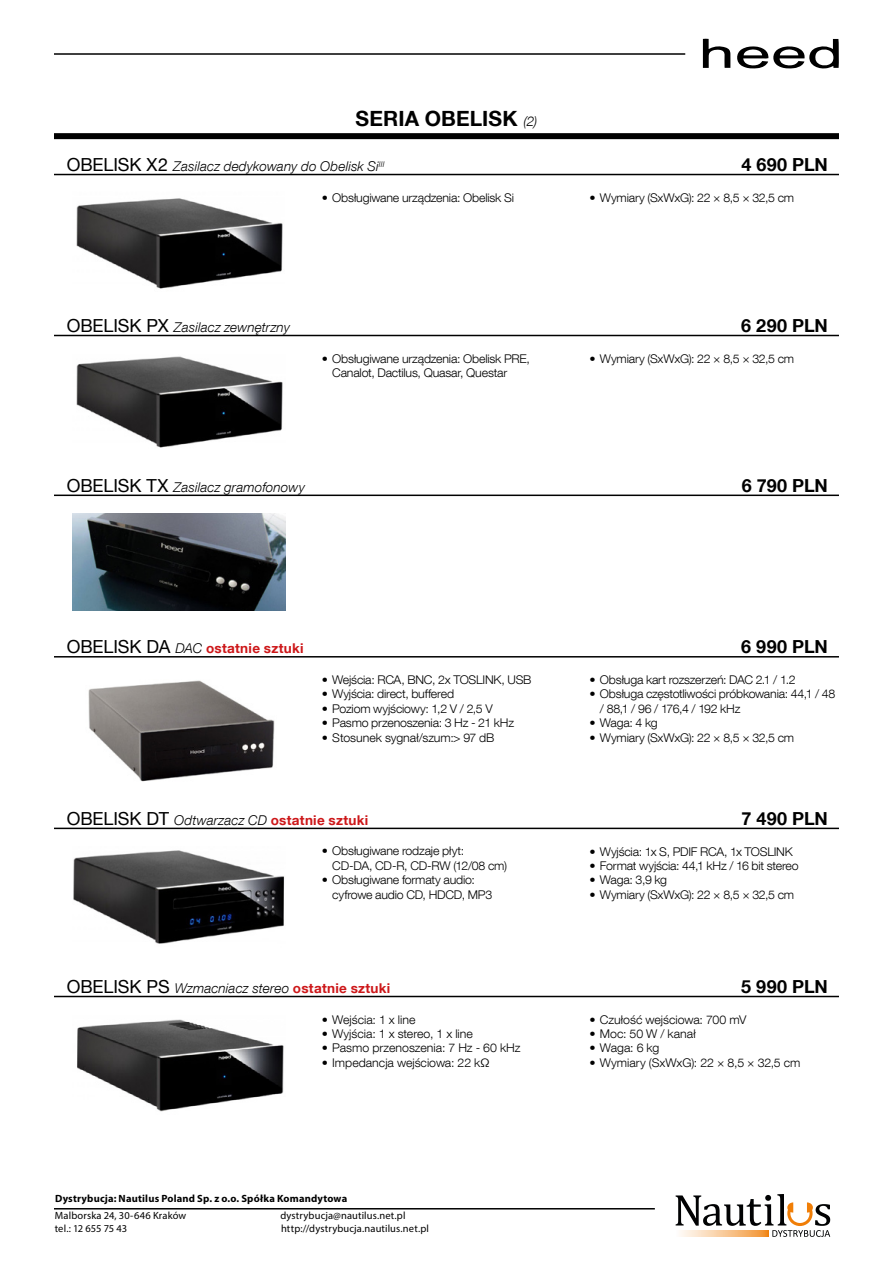
<style>
.page{position:relative;width:893px;height:1263px;background:#fff}
.page>*{position:absolute;margin:0;border:0;box-sizing:border-box;transform-origin:0 0}
.t1{font:700 21px "Helvetica Neue LT Com";letter-spacing:.005em;color:#000}
.t2{font:700 18px "Helvetica Neue LT Com";letter-spacing:-.005em;color:#000}
.t3{font:italic 300 13.5px "Helvetica Neue LT Com";letter-spacing:.01em;color:#000}
.t4{font:700 13.5px "Helvetica Neue LT Com";letter-spacing:.02em;color:#cd1719}
.t5{font:300 12px/14.4px "Helvetica Neue LT Com";letter-spacing:-.015em;color:#000}
.t6{font:10.5px/12.6px "Myriad Pro";letter-spacing:.01em;color:#000}
.t7{font:700 10.5px "Myriad Pro";letter-spacing:.02em;color:#000}
.s1{font-weight:300;font-style:italic;font-size:13.5px}
.s2{font-weight:400;font-style:normal;font-size:18px}
.s3{font-weight:400;font-size:18px;color:#000}
.s4{font-weight:300;font-style:italic;color:#000}
.s5{font-weight:700;font-style:normal;color:#cd1719}
</style>
<div class="page">
<svg style="left:676px;top:1194px;width:154px;height:43px"></svg>
<svg style="left:676px;top:1230px;width:92px;height:6px"></svg>
<hr style="left:54px;top:1208px;width:601px;height:1px;background:#000">
<svg style="left:703px;top:39px;width:136px;height:30px"></svg>
<hr style="left:54px;top:53px;width:631px;height:2px;background:#000">
<div style="left:54px;top:133px;width:785px;height:6px;background:#000"></div>
<hr style="left:54px;top:174px;width:785px;height:1px;background:#000">
<hr style="left:54px;top:335px;width:785px;height:1px;background:#000">
<hr style="left:54px;top:495px;width:785px;height:1px;background:#000">
<hr style="left:54px;top:656px;width:785px;height:1px;background:#000">
<hr style="left:54px;top:828px;width:785px;height:1px;background:#000">
<hr style="left:54px;top:996px;width:785px;height:1px;background:#000">
<img style="left:76px;top:198px;width:207px;height:91px">
<img style="left:76px;top:356px;width:207px;height:92px">
<img style="left:73px;top:514px;width:212px;height:97px">
<img style="left:88px;top:680px;width:187px;height:102px">
<img style="left:73px;top:850px;width:211px;height:94px">
<img style="left:77px;top:1019px;width:207px;height:93px">
<h1 class="t1" style="left:356px;top:106px;width:183px">SERIA OBELISK <span class="s1">(2)</span></h1>
<p class="t3" style="left:67px;top:158px;width:319px"><span class="s2">OBELISK X2</span> Zasilacz dedykowany do Obelisk Si<sup>III</sup></p>
<h2 class="t2" style="left:741px;top:153px;width:88px">4 690 PLN</h2>
<p class="t5" style="left:322px;top:190px;width:194px">• Obsługiwane urządzenia: Obelisk Si</p>
<p class="t5" style="left:589px;top:190px;width:206px">• Wymiary (SxWxG): 22 × 8,5 × 32,5 cm</p>
<p class="t3" style="left:67px;top:319px;width:225px"><span class="s2">OBELISK PX</span> Zasilacz zewnętrzny</p>
<h2 class="t2" style="left:741px;top:314px;width:88px">6 290 PLN</h2>
<p class="t5" style="left:332px;top:351px;width:199px;text-indent:-11px">• Obsługiwane urządzenia: Obelisk PRE,<br>Canalot, Dactilus, Quasar, Questar</p>
<p class="t5" style="left:589px;top:351px;width:206px">• Wymiary (SxWxG): 22 × 8,5 × 32,5 cm</p>
<p class="t3" style="left:67px;top:479px;width:240px"><span class="s2">OBELISK TX</span> Zasilacz gramofonowy</p>
<h2 class="t2" style="left:742px;top:474px;width:88px">6 790 PLN</h2>
<p class="t4" style="left:67px;top:640px;width:238px"><span class="s3">OBELISK DA</span> <span class="s4">DAC</span> ostatnie sztuki</p>
<h2 class="t2" style="left:741px;top:635px;width:88px">6 990 PLN</h2>
<p class="t5" style="left:322px;top:672px;width:211px">• Wejścia: RCA, BNC, 2x TOSLINK, USB</p>
<p class="t5" style="left:322px;top:686px;width:134px">• Wyjścia: direct, buffered</p>
<p class="t5" style="left:322px;top:701px;width:173px">• Poziom wyjściowy: 1,2 V / 2,5 V</p>
<p class="t5" style="left:322px;top:715px;width:194px">• Pasmo przenoszenia: 3 Hz - 21 kHz</p>
<p class="t5" style="left:322px;top:730px;width:174px">• Stosunek sygnał/szum:&gt; 97 dB</p>
<p class="t5" style="left:589px;top:672px;width:208px">• Obsługa kart rozszerzeń: DAC 2.1 / 1.2</p>
<p class="t5" style="left:600px;top:686px;width:237px;text-indent:-11px">• Obsługa częstotliwości próbkowania: 44,1 / 48 / 88,1 / 96 / 176,4 / 192 kHz</p>
<p class="t5" style="left:589px;top:715px;width:70px">• Waga: 4 kg</p>
<p class="t5" style="left:589px;top:730px;width:206px">• Wymiary (SxWxG): 22 × 8,5 × 32,5 cm</p>
<p class="t4" style="left:67px;top:811px;width:303px"><span class="s3">OBELISK DT</span> <span class="s4">Odtwarzacz CD</span> ostatnie sztuki</p>
<h2 class="t2" style="left:741px;top:807px;width:88px">7 490 PLN</h2>
<p class="t5" style="left:332px;top:844px;width:176px;text-indent:-11px">• Obsługiwane rodzaje płyt:<br>CD-DA, CD-R, CD-RW (12/08 cm)</p>
<p class="t5" style="left:332px;top:872px;width:161px;text-indent:-11px">• Obsługiwane formaty audio: cyfrowe audio CD, HDCD, MP3</p>
<p class="t5" style="left:589px;top:844px;width:205px">• Wyjścia: 1x S, PDIF RCA, 1x TOSLINK</p>
<p class="t5" style="left:589px;top:858px;width:211px">• Format wyjścia: 44,1 kHz / 16 bit stereo</p>
<p class="t5" style="left:589px;top:872px;width:79px">• Waga: 3,9 kg</p>
<p class="t5" style="left:589px;top:887px;width:206px">• Wymiary (SxWxG): 22 × 8,5 × 32,5 cm</p>
<p class="t3" style="left:67px;top:980px;width:325px"><span class="s2">OBELISK PS</span> Wzmacniacz stereo <span class="s5">ostatnie sztuki</span></p>
<h2 class="t2" style="left:741px;top:975px;width:88px">5 990 PLN</h2>
<p class="t5" style="left:322px;top:1012px;width:95px">• Wejścia: 1 x line</p>
<p class="t5" style="left:322px;top:1026px;width:153px">• Wyjścia: 1 x stereo, 1 x line</p>
<p class="t5" style="left:322px;top:1041px;width:200px">• Pasmo przenoszenia: 7 Hz - 60 kHz</p>
<p class="t5" style="left:322px;top:1055px;width:170px">• Impedancja wejściowa: 22 kΩ</p>
<p class="t7" style="left:55px;top:1192px;width:294px">Dystrybucja: Nautilus Poland Sp. z o.o. Spółka Komandytowa</p>
<p class="t6" style="left:55px;top:1209px;width:133px">Malborska 24, 30-646 Kraków tel.: 12 655 75 43</p>
<p class="t6" style="left:280px;top:1209px;width:150px">dystrybucja@nautilus.net.pl http://dystrybucja.nautilus.net.pl</p>
<p class="t5" style="left:589px;top:1012px;width:159px">• Czułość wejściowa: 700 mV</p>
<p class="t5" style="left:589px;top:1026px;width:108px">• Moc: 50 W / kanał</p>
<p class="t5" style="left:589px;top:1041px;width:71px">• Waga: 6 kg</p>
<p class="t5" style="left:589px;top:1055px;width:213px">• Wymiary (SxWxG): 22 × 8,5 × 32,5 cm</p>
</div>
